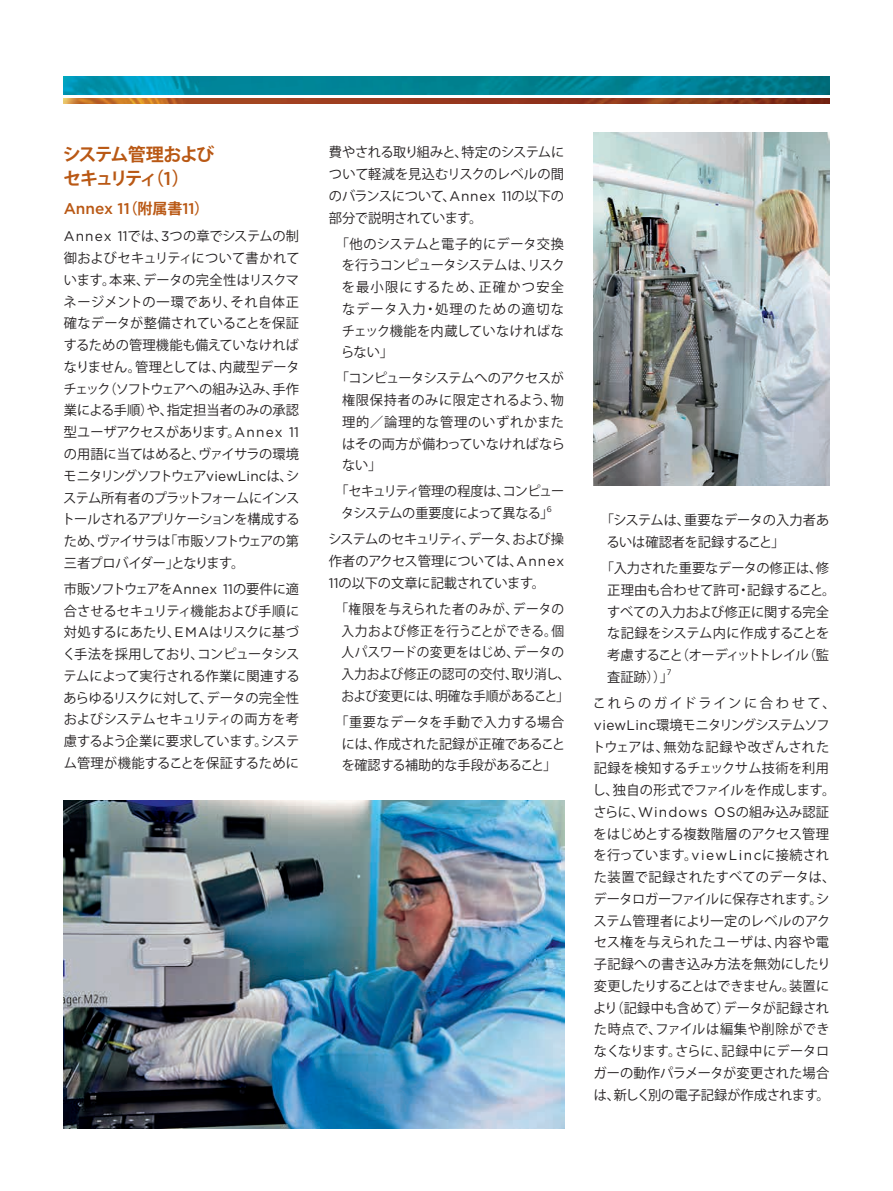
<style>
.page{position:relative;width:893px;height:1191px;background:#fff}
.page>*{position:absolute;margin:0;border:0;box-sizing:border-box;transform-origin:0 0}
.t1{font:700 18px/24px "Koz Go Pro";letter-spacing:-.09em;color:#b95814}
.t2{font:500 15.45px "Gotham";color:#b95814}
.t3{font:13.5px/21.8px "Koz Go Pro";color:#231f20;text-align:justify}
.t4{font:13.5px/21.8px "Koz Go Pro";color:#231f20;text-align:center;scale:.94 1}
.t5{font:13.5px/21.8px "Koz Go Pro";letter-spacing:-.055em;color:#231f20;text-align:center}
.t6{font:8.1px "Gotham";color:#231f20}
.s1{font-family:"Gotham";font-weight:500;font-size:18.6px}
.s2{font-family:"Koz Go Pro";font-weight:700;font-size:15px}
.s3{font-family:"Gotham";font-size:13.95px}
</style>
<div class="page">
<img style="left:64px;top:77px;width:765px;height:18px">
<img style="left:64px;top:98px;width:765px;height:6px">
<img style="left:64px;top:800px;width:500px;height:328px">
<img style="left:594px;top:132px;width:235px;height:353px">
<h1 class="t1" style="left:63px;top:143px;width:153px">システム管理およびセキュリティ（<span class="s1">1</span> ）</h1>
<p class="t2" style="left:64px;top:199px;width:147px">Annex 11<span class="s2">（附属書</span>11<span class="s2">）</span></p>
<p class="t3" style="left:62px;top:226px;width:239px"><span class="s3">Annex 11</span>では、<span class="s3">3</span>つの章でシステムの制御およびセキュリティについて書かれています。本来、データの完全性はリスクマネージメントの一環であり、それ自体正確なデータが整備されていることを保証するための管理機能も備えていなければなりません。管理としては、内蔵型データチェック（ソフトウェアへの組み込み、手作業による手順）や、指定担当者のみの承認型ユーザアクセスがあります。<span class="s3">Annex 11</span>の用語に当てはめると、ヴァイサラの環境モニタリングソフトウェア<span class="s3">viewLinc</span>は、システム所有者のプラットフォームにインストールされるアプリケーションを構成するため、ヴァイサラは「市販ソフトウェアの第三者プロバイダー」となります。</p>
<p class="t3" style="left:63px;top:578px;width:238px">市販ソフトウェアを<span class="s3">Annex 11</span>の要件に適合させるセキュリティ機能および手順に対処するにあたり、<span class="s3">EMA</span>はリスクに基づく手法を採用しており、コンピュータシステムによって実行される作業に関連するあらゆるリスクに対して、データの完全性およびシステムセキュリティの両方を考慮するよう企業に要求しています。システム管理が機能することを保証するために</p>
<p class="t3" style="left:329px;top:142px;width:237px">費やされる取り組みと、特定のシステムについて軽減を見込むリスクのレベルの間のバランスについて、<span class="s3">Annex 11</span>の以下の部分で説明されています。</p>
<p class="t3" style="left:341px;top:233px;width:226px;text-indent:-5px">「他のシステムと電子的にデータ交換を行うコンピュータシステムは、リスクを最小限にするため、正確かつ安全なデータ入力・処理のための適切なチェック機能を内蔵していなければならない」</p>
<p class="t3" style="left:342px;top:368px;width:224px;text-indent:-6px">「コンピュータシステムへのアクセスが権限保持者のみに限定されるよう、物理的／論理的な管理のいずれかまたはその両方が備わっていなければならない」</p>
<p class="t5" style="left:336px;top:481px;width:230px">「セキュリティ管理の程度は、コンピュータシステムの重要度によって異なる」</p>
<p class="t6" style="left:547px;top:503px;width:7px">6</p>
<p class="t3" style="left:328px;top:529px;width:237px">システムのセキュリティ、データ、および操作者のアクセス管理については、<span class="s3">Annex 11</span>の以下の文章に記載されています。</p>
<p class="t4" style="left:335px;top:598px;width:251px">「権限を与えられた者のみが、データの入力および修正を行うことができる。個人パスワードの変更をはじめ、データの入力および修正の認可の交付、取り消し、および変更には、明確な手順があること」</p>
<p class="t3" style="left:336px;top:711px;width:231px;text-align:center">「重要なデータを手動で入力する場合には、作成された記録が正確であることを確認する補助的な手段があること」</p>
<p class="t3" style="left:606px;top:510px;width:224px;text-indent:-6px">「システムは、重要なデータの入力者あるいは確認者を記録すること」</p>
<p class="t3" style="left:607px;top:558px;width:230px;text-align:left;text-indent:-6px">「入力された重要なデータの修正は、修正理由も合わせて許可・記録すること。すべての入力および修正に関する完全な記録をシステム内に作成することを考慮すること（オーディットトレイル（監査証跡））」</p>
<p class="t6" style="left:667px;top:667px;width:6px">7</p>
<p class="t3" style="left:592px;top:692px;width:245px;text-align:left">これらのガイドラインに合わせて、<span class="s3">viewLinc</span>環境モニタリングシステムソフトウェアは、無効な記録や改ざんされた記録を検知するチェックサム技術を利用し、独自の形式でファイルを作成します。さらに、<span class="s3">Windows OS</span>の組み込み認証をはじめとする複数階層のアクセス管理を行っています。<span class="s3">viewLinc</span>に接続された装置で記録されたすべてのデータは、データロガーファイルに保存されます。システム管理者により一定のレベルのアクセス権を与えられたユーザは、内容や電子記録への書き込み方法を無効にしたり変更したりすることはできません。装置により（記録中も含めて）データが記録された時点で、ファイルは編集や削除ができなくなります。さらに、記録中にデータロガーの動作パラメータが変更された場合は、新しく別の電子記録が作成されます。</p>
</div>
